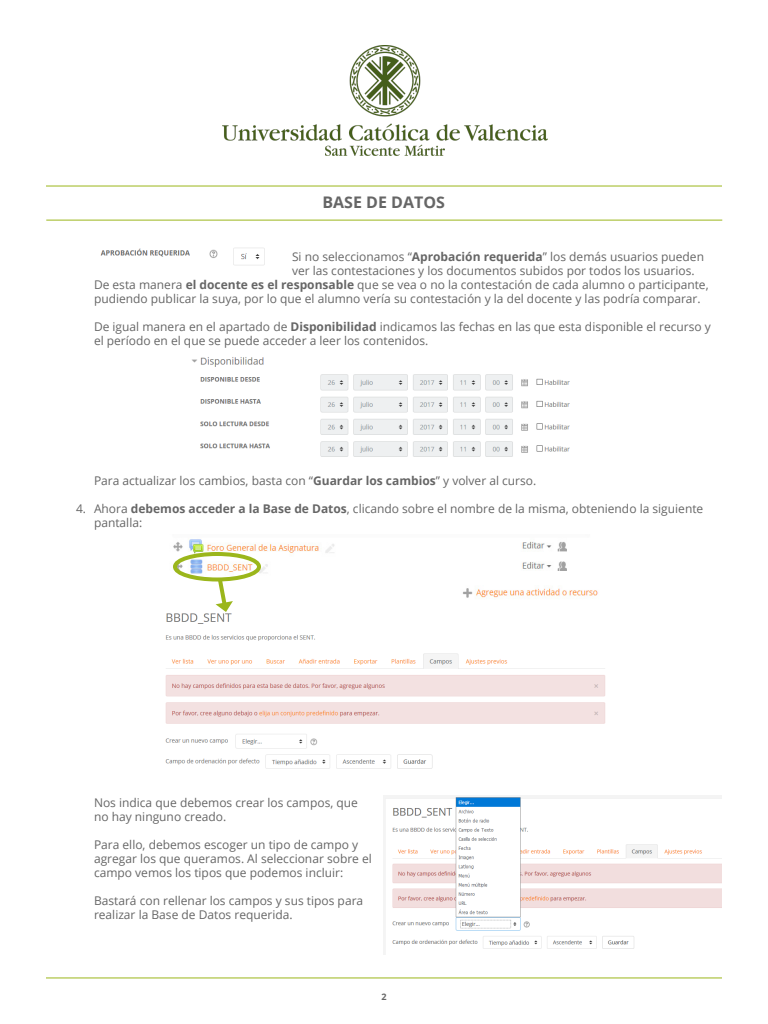
<style>
.page{position:relative;width:768px;height:1024px;background:#fff}
.page>*{position:absolute;margin:0;border:0;box-sizing:border-box;transform-origin:0 0}
.t1{font:700 16px "Open Sans";color:#666}
.t2{font:12px/14px "Open Sans";color:#666}
.t3{font:700 9px "Open Sans";color:#666}
.s1{font-weight:700}
</style>
<div class="page">
<hr style="left:46px;top:220px;width:676px;height:1px;background:#9bb61b">
<img style="left:222px;top:46px;width:325px;height:109px">
<hr style="left:46px;top:186px;width:676px;height:1px;background:#9bb61b">
<hr style="left:46px;top:977px;width:676px;height:1px;background:#9bb61b">
<img style="left:192px;top:357px;width:378px;height:100px">
<img style="left:165px;top:539px;width:440px;height:230px">
<div style="left:173px;top:552px;width:88px;height:30px;border:4px solid #9bb61b;border-radius:50%"></div>
<svg style="left:215px;top:575px;width:18px;height:37px"></svg>
<img style="left:384px;top:796px;width:338px;height:159px">
<img style="left:100px;top:247px;width:165px;height:19px">
<h1 class="t1" style="left:323px;top:191px;width:124px">BASE DE DATOS</h1>
<p class="t2" style="left:292px;top:249px;width:414px">Si no seleccionamos “<span class="s1">Aprobación requerida</span>” los demás usuarios pueden</p>
<p class="t2" style="left:292px;top:263px;width:404px">ver las contestaciones y los documentos subidos por todos los usuarios.</p>
<p class="t2" style="left:94px;top:277px;width:616px">De esta manera <span class="s1">el docente es el responsable</span> que se vea o no la contestación de cada alumno o participante,</p>
<p class="t2" style="left:94px;top:291px;width:608px">pudiendo publicar la suya, por lo que el alumno vería su contestación y la del docente y las podría comparar.</p>
<p class="t2" style="left:94px;top:319px;width:618px">De igual manera en el apartado de <span class="s1">Disponibilidad</span> indicamos las fechas en las que esta disponible el recurso y el período en el que se puede acceder a leer los contenidos.</p>
<p class="t2" style="left:94px;top:473px;width:444px">Para actualizar los cambios, basta con “<span class="s1">Guardar los cambios</span>” y volver al curso.</p>
<p class="t2" style="left:94px;top:501px;width:611px;text-indent:-18px">4. Ahora <span class="s1">debemos acceder a la Base de Datos</span>, clicando sobre el nombre de la misma, obteniendo la siguiente pantalla:</p>
<p class="t2" style="left:94px;top:795px;width:265px">Nos indica que debemos crear los campos, que no hay ninguno creado.</p>
<p class="t2" style="left:94px;top:837px;width:279px">Para ello, debemos escoger un tipo de campo y agregar los que queramos. Al seleccionar sobre el campo vemos los tipos que podemos incluir:</p>
<p class="t2" style="left:94px;top:893px;width:271px">Bastará con rellenar los campos y sus tipos para realizar la Base de Datos requerida.</p>
<p class="t3" style="left:381px;top:990px;width:7px">2</p>
</div>
